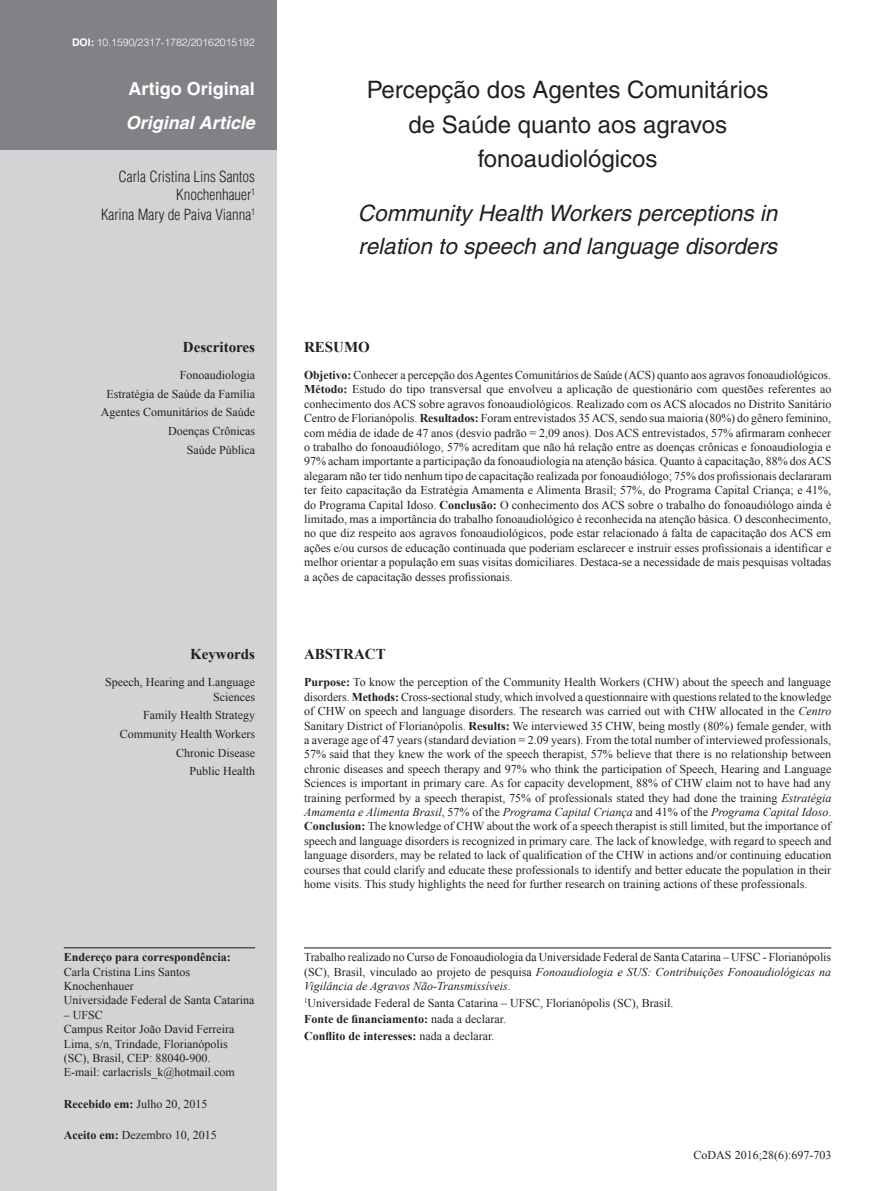
<style>
.page{position:relative;width:893px;height:1191px;background:#fff}
.page>*{position:absolute;margin:0;border:0;box-sizing:border-box;transform-origin:0 0}
.ArticleTitle{font:24px/34.5px "Helvetica";color:#231f20;text-align:center}
.ArticleTitle-Trans1{font:italic 22.5px/33px "Helvetica";color:#231f20}
.ArticleType-Trans1Al{font:italic 700 18px "Helvetica";color:#fff}
.ArticleTypeAlt{font:700 18px "Helvetica";color:#fff}
.Authors{font:300 condensed 15px/18px "Helvetica";color:#231f20;text-align:right}
.KeywordsTitle{font:700 15px "Times New Roman";color:#231f20}
.AbstractTitle-Trans1{font:700 15px "Times New Roman";color:#231f20}
.AbstractTitle{font:700 15px "Times New Roman";color:#231f20}
.Abstract-Trans1{font:12px/14.4px "Times New Roman";color:#231f20;text-align:justify}
.Abstract{font:12px/14.4px "Times New Roman";color:#231f20;text-align:justify}
.fnArticleOther{font:12px/14.4px "Times New Roman";letter-spacing:-.005em;color:#231f20;text-align:justify}
.Correspondence{font:12px/14.4px "Times New Roman";color:#231f20}
.Keywords-Trans1{font:12px/14.4px "Times New Roman";color:#231f20;text-align:right}
.Keywords{font:12px "Times New Roman";color:#231f20}
.Affiliations{font:12px "Times New Roman";color:#231f20}
.History{font:12px "Times New Roman";color:#231f20}
.fnSupported-by{font:700 12px "Times New Roman";color:#231f20}
.fnConflict{font:700 12px "Times New Roman";color:#231f20}
.pubNameFooter{font:12px "Times New Roman";color:#231f20}
.ArticleDOIAlt{font:300 10.5px "Helvetica";color:#fff}
.s1{font-weight:700}
.s2{font-style:italic}
.s3{font-weight:400}
</style>
<div class="page">
<div style="left:0;top:149px;width:276px;height:1042px;background:#d1d3d4"></div>
<div style="left:0;top:0;width:276px;height:149px;background:#808285"></div>
<hr style="left:64px;top:947px;width:191px;height:1px;background:#231f20">
<hr style="left:304px;top:947px;width:527px;height:1px;background:#231f20">
<p class="ArticleDOIAlt" style="left:72px;top:35px;width:184px"><span class="s1">DOI:</span> 10.1590/2317-1782/20162015192</p>
<p class="ArticleTypeAlt" style="left:129px;top:77px;width:128px">Artigo Original</p>
<p class="ArticleType-Trans1Al" style="left:126px;top:112px;width:131px">Original Article</p>
<p class="Authors" style="left:118px;top:168px;width:138px">Carla Cristina Lins Santos<br>Knochenhauer<sup>1</sup></p>
<p class="Authors" style="left:101px;top:206px;width:156px">Karina Mary de Paiva Vianna<sup>1</sup></p>
<p class="KeywordsTitle" style="left:183px;top:336px;width:74px">Descritores</p>
<p class="Keywords" style="left:180px;top:367px;width:77px">Fonoaudiologia</p>
<p class="Keywords" style="left:107px;top:385px;width:150px">Estratégia de Saúde da Família</p>
<p class="Keywords" style="left:101px;top:404px;width:156px">Agentes Comunitários de Saúde</p>
<p class="Keywords" style="left:168px;top:423px;width:88px">Doenças Crônicas</p>
<p class="Keywords" style="left:187px;top:441px;width:70px">Saúde Pública</p>
<p class="KeywordsTitle" style="left:190px;top:644px;width:66px">Keywords</p>
<p class="Keywords-Trans1" style="left:105px;top:675px;width:151px">Speech, Hearing and Language<br>Sciences</p>
<p class="Keywords-Trans1" style="left:143px;top:708px;width:113px">Family Health Strategy</p>
<p class="Keywords-Trans1" style="left:120px;top:726px;width:137px">Community Health Workers</p>
<p class="Keywords-Trans1" style="left:176px;top:745px;width:80px">Chronic Disease</p>
<p class="Keywords-Trans1" style="left:189px;top:764px;width:67px">Public Health</p>
<p class="Correspondence" style="left:64px;top:949px;width:192px"><span class="s1">Endereço para correspondência:<br></span>Carla Cristina Lins Santos<br>Knochenhauer<br>Universidade Federal de Santa Catarina</p>
<p class="Correspondence" style="left:64px;top:1007px;width:173px">– UFSC<br>Campus Reitor João David Ferreira<br>Lima, s/n, Trindade, Florianópolis (SC), Brasil, CEP: 88040-900.<br>E-mail: carlacrisls_k@hotmail.com</p>
<p class="History" style="left:64px;top:1095px;width:145px"><span class="s1">Recebido em:</span> Julho 20, 2015</p>
<p class="History" style="left:64px;top:1127px;width:154px"><span class="s1">Aceito em:</span> Dezembro 10, 2015</p>
<p class="ArticleTitle" style="left:367px;top:72px;width:403px">Percepção dos Agentes Comunitários de Saúde quanto aos agravos fonoaudiológicos</p>
<p class="ArticleTitle-Trans1" style="left:358px;top:197px;width:421px">Community Health Workers perceptions in relation to speech and language disorders</p>
<p class="AbstractTitle" style="left:304px;top:336px;width:67px">RESUMO</p>
<p class="Abstract" style="left:304px;top:367px;width:529px"><span class="s1">Objetivo:</span> Conhecer a percepção dos Agentes Comunitários de Saúde (ACS) quanto aos agravos fonoaudiológicos.<br><span class="s1">Método:</span> Estudo do tipo transversal que envolveu a aplicação de questionário com questões referentes ao conhecimento dos ACS sobre agravos fonoaudiológicos. Realizado com os ACS alocados no Distrito Sanitário Centro de Florianópolis. <span class="s1">Resultados:</span> Foram entrevistados 35 ACS, sendo sua maioria (80%) do gênero feminino, com média de idade de 47 anos (desvio padrão = 2,09 anos). Dos ACS entrevistados, 57% afirmaram conhecer o trabalho do fonoaudiólogo, 57% acreditam que não há relação entre as doenças crônicas e fonoaudiologia e 97% acham importante a participação da fonoaudiologia na atenção básica. Quanto à capacitação, 88% dos ACS alegaram não ter tido nenhum tipo de capacitação realizada por fonoaudiólogo; 75% dos profissionais declararam ter feito capacitação da Estratégia Amamenta e Alimenta Brasil; 57%, do Programa Capital Criança; e 41%, do Programa Capital Idoso. <span class="s1">Conclusão:</span> O conhecimento dos ACS sobre o trabalho do fonoaudiólogo ainda é limitado, mas a importância do trabalho fonoaudiológico é reconhecida na atenção básica. O desconhecimento, no que diz respeito aos agravos fonoaudiológicos, pode estar relacionado à falta de capacitação dos ACS em ações e/ou cursos de educação continuada que poderiam esclarecer e instruir esses profissionais a identificar e melhor orientar a população em suas visitas domiciliares. Destaca-se a necessidade de mais pesquisas voltadas a ações de capacitação desses profissionais.</p>
<p class="AbstractTitle-Trans1" style="left:304px;top:644px;width:83px">ABSTRACT</p>
<p class="Abstract-Trans1" style="left:304px;top:675px;width:529px"><span class="s1">Purpose:</span> To know the perception of the Community Health Workers (CHW) about the speech and language disorders. <span class="s1">Methods:</span> Cross-sectional study, which involved a questionnaire with questions related to the knowledge of CHW on speech and language disorders. The research was carried out with CHW allocated in the <span class="s2">Centro </span>Sanitary District of Florianópolis. <span class="s1">Results:</span> We interviewed 35 CHW, being mostly (80%) female gender, with a average age of 47 years (standard deviation = 2.09 years). From the total number of interviewed professionals, 57% said that they knew the work of the speech therapist, 57% believe that there is no relationship between chronic diseases and speech therapy and 97% who think the participation of Speech, Hearing and Language Sciences is important in primary care. As for capacity development, 88% of CHW claim not to have had any training performed by a speech therapist, 75% of professionals stated they had done the training <span class="s2">Estratégia Amamenta e Alimenta Brasil</span>, 57% of the <span class="s2">Programa Capital Criança</span> and 41% of the <span class="s2">Programa Capital Idoso</span>.<br><span class="s1">Conclusion:</span> The knowledge of CHW about the work of a speech therapist is still limited, but the importance of speech and language disorders is recognized in primary care. The lack of knowledge, with regard to speech and language disorders, may be related to lack of qualification of the CHW in actions and/or continuing education courses that could clarify and educate these professionals to identify and better educate the population in their home visits. This study highlights the need for further research on training actions of these professionals.</p>
<p class="fnArticleOther" style="left:304px;top:949px;width:529px">Trabalho realizado no Curso de Fonoaudiologia da Universidade Federal de Santa Catarina – UFSC - Florianópolis (SC), Brasil, vinculado ao projeto de pesquisa <span class="s2">Fonoaudiologia e SUS: Contribuições Fonoaudiológicas na Vigilância de Agravos Não-Transmissíveis</span>.</p>
<p class="Affiliations" style="left:304px;top:994px;width:371px"><sup>1</sup>Universidade Federal de Santa Catarina – UFSC, Florianópolis (SC), Brasil.</p>
<p class="fnSupported-by" style="left:304px;top:1010px;width:203px">Fonte de financiamento: <span class="s3">nada a declarar.</span></p>
<p class="fnConflict" style="left:304px;top:1027px;width:192px">Conflito de interesses: <span class="s3">nada a declarar.</span></p>
<p class="pubNameFooter" style="left:694px;top:1147px;width:139px">CoDAS 2016;28(6):697-703</p>
</div>
